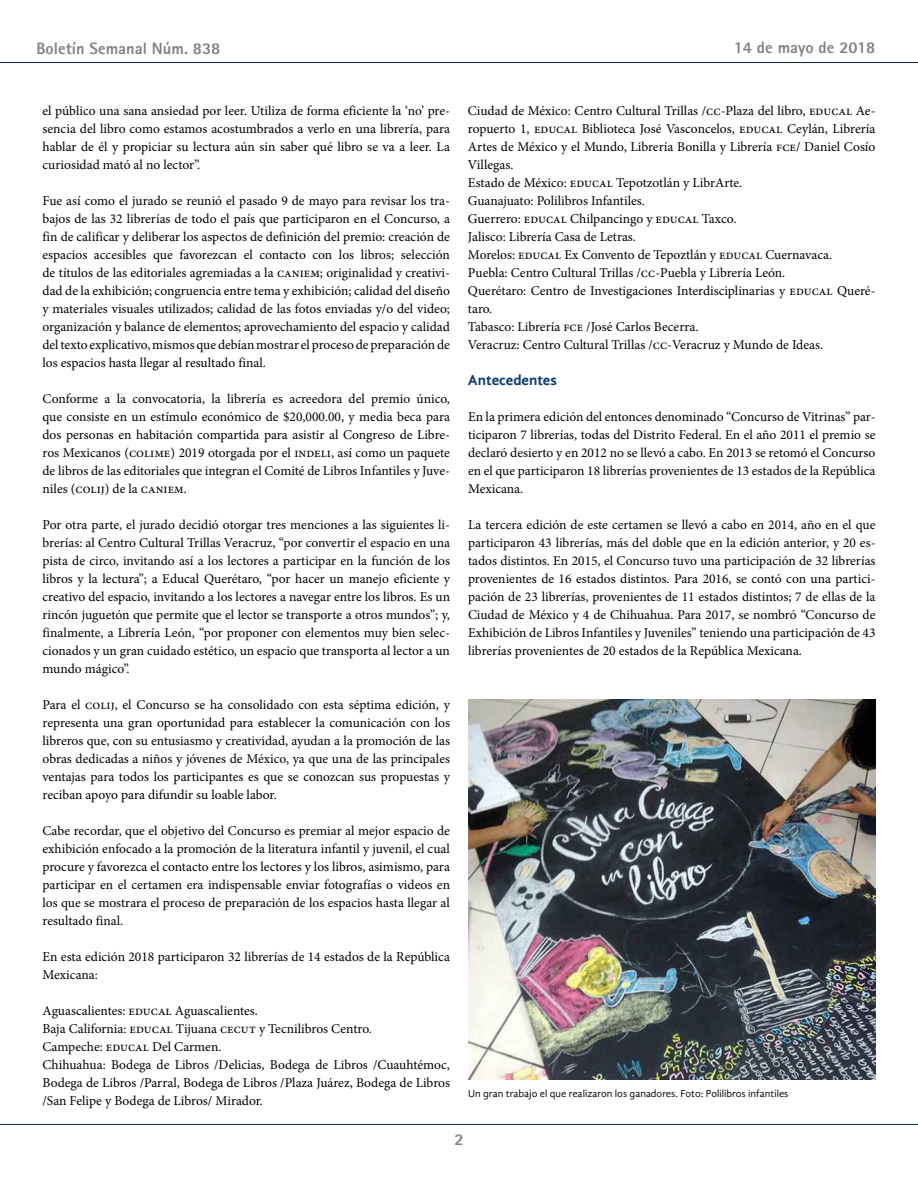
<style>
.page{position:relative;width:918px;height:1188px;background:#fff}
.page>*{position:absolute;margin:0;border:0;box-sizing:border-box;transform-origin:0 0}
.t1{font:800 16.5px "Rotis Sans Serif";color:#808285}
.t2{font:700 15px "Gandhi Sans";letter-spacing:-.005em;color:#0a3a6e}
.t3{font:13.5px/18px "Minion Pro";color:#000;text-align:justify}
.t4{font:10.5px "Gandhi Sans";color:#000}
</style>
<div class="page">
<hr style="left:0;top:62px;width:918px;height:1px;background:#00295c">
<hr style="left:0;top:1124px;width:918px;height:1px;background:#00295c">
<img style="left:468px;top:700px;width:407px;height:380px">
<p class="t1" style="left:36px;top:38px;width:185px">Boletín Semanal Núm. 838</p>
<p class="t1" style="left:734px;top:37px;width:143px">14 de mayo de 2018</p>
<p class="t3" style="left:43px;top:102px;width:409px">el público una sana ansiedad por leer. Utiliza de forma eficiente la ‘no’ pre&shy;sencia del libro como estamos acostumbrados a verlo en una librería, para hablar de él y propiciar su lectura aún sin saber qué libro se va a leer. La curiosidad mató al no lector”.</p>
<p class="t3" style="left:43px;top:192px;width:409px">Fue así como el jurado se reunió el pasado 9 de mayo para revisar los tra&shy;bajos de las 32 librerías de todo el país que participaron en el Concurso, a fin de calificar y deliberar los aspectos de definición del premio: creación de espacios accesibles que favorezcan el contacto con los libros; selección de títulos de las editoriales agremiadas a la caniem; originalidad y creativi&shy;dad de la exhibición; congruencia entre tema y exhibición; calidad del diseño y materiales visuales utilizados; calidad de las fotos enviadas y/o del video; organización y balance de elementos; aprovechamiento del espacio y calidad del texto explicativo, mismos que debían mostrar el proceso de preparación de los espacios hasta llegar al resultado final.</p>
<p class="t3" style="left:43px;top:390px;width:409px">Conforme a la convocatoria, la librería es acreedora del premio único, que consiste en un estímulo económico de $20,000.00, y media beca para dos personas en habitación compartida para asistir al Congreso de Libre&shy;ros Mexicanos (colime) 2019 otorgada por el indeli, así como un paquete de libros de las editoriales que integran el Comité de Libros Infantiles y Juve&shy;niles (colij) de la caniem.</p>
<p class="t3" style="left:43px;top:516px;width:409px">Por otra parte, el jurado decidió otorgar tres menciones a las siguientes li&shy;brerías: al Centro Cultural Trillas Veracruz, “por convertir el espacio en una pista de circo, invitando así a los lectores a participar en la función de los libros y la lectura”; a Educal Querétaro, “por hacer un manejo eficiente y creativo del espacio, invitando a los lectores a navegar entre los libros. Es un rincón juguetón que permite que el lector se transporte a otros mundos”; y, finalmente, a Librería León, “por proponer con elementos muy bien selec&shy;cionados y un gran cuidado estético, un espacio que transporta al lector a un mundo mágico”.</p>
<p class="t3" style="left:43px;top:696px;width:409px">Para el colij, el Concurso se ha consolidado con esta séptima edición, y representa una gran oportunidad para establecer la comunicación con los libreros que, con su entusiasmo y creatividad, ayudan a la promoción de las obras dedicadas a niños y jóvenes de México, ya que una de las principales ventajas para todos los participantes es que se conozcan sus propuestas y reciban apoyo para difundir su loable labor.</p>
<p class="t3" style="left:43px;top:822px;width:409px">Cabe recordar, que el objetivo del Concurso es premiar al mejor espacio de exhibición enfocado a la promoción de la literatura infantil y juvenil, el cual procure y favorezca el contacto entre los lectores y los libros, asimismo, para participar en el certamen era indispensable enviar fotografías o videos en los que se mostrara el proceso de preparación de los espacios hasta llegar al resultado final.</p>
<p class="t3" style="left:43px;top:948px;width:409px">En esta edición 2018 participaron 32 librerías de 14 estados de la República<br>Mexicana:</p>
<p class="t3" style="left:43px;top:1002px;width:409px;text-align:left">Aguascalientes: educal Aguascalientes.<br>Baja California: educal Tijuana cecut y Tecnilibros Centro.<br>Campeche: educal Del Carmen.<br>Chihuahua: Bodega de Libros /Delicias, Bodega de Libros /Cuauhtémoc, Bodega de Libros /Parral, Bodega de Libros /Plaza Juárez, Bodega de Libros /San Felipe y Bodega de Libros/ Mirador.</p>
<p class="t3" style="left:468px;top:102px;width:409px;text-align:left">Ciudad de México: Centro Cultural Trillas /cc-Plaza del libro, educal Ae&shy;ropuerto 1, educal Biblioteca José Vasconcelos, educal Ceylán, Librería Artes de México y el Mundo, Librería Bonilla y Librería fce/ Daniel Cosío Villegas.<br>Estado de México: educal Tepotzotlán y LibrArte.<br>Guanajuato: Polilibros Infantiles.<br>Guerrero: educal Chilpancingo y educal Taxco.<br>Jalisco: Librería Casa de Letras.<br>Morelos: educal Ex Convento de Tepoztlán y educal Cuernavaca.<br>Puebla: Centro Cultural Trillas /cc-Puebla y Librería León.<br>Querétaro: Centro de Investigaciones Interdisciplinarias y educal Queré&shy;taro.<br>Tabasco: Librería fce /José Carlos Becerra.<br>Veracruz: Centro Cultural Trillas /cc-Veracruz y Mundo de Ideas.</p>
<p class="t2" style="left:468px;top:372px;width:90px">Antecedentes</p>
<p class="t3" style="left:468px;top:408px;width:409px">En la primera edición del entonces denominado “Concurso de Vitrinas” par&shy;ticiparon 7 librerías, todas del Distrito Federal. En el año 2011 el premio se declaró desierto y en 2012 no se llevó a cabo. En 2013 se retomó el Concurso en el que participaron 18 librerías provenientes de 13 estados de la República Mexicana.</p>
<p class="t3" style="left:468px;top:516px;width:409px">La tercera edición de este certamen se llevó a cabo en 2014, año en el que participaron 43 librerías, más del doble que en la edición anterior, y 20 es&shy;tados distintos. En 2015, el Concurso tuvo una participación de 32 librerías provenientes de 16 estados distintos. Para 2016, se contó con una partici&shy;pación de 23 librerías, provenientes de 11 estados distintos; 7 de ellas de la Ciudad de México y 4 de Chihuahua. Para 2017, se nombró “Concurso de Exhibición de Libros Infantiles y Juveniles” teniendo una participación de 43 librerías provenientes de 20 estados de la República Mexicana.</p>
<p class="t4" style="left:468px;top:1087px;width:322px">Un gran trabajo el que realizaron los ganadores. Foto: Polilibros infantiles</p>
<p class="t1" style="left:455px;top:1129px;width:11px">2</p>
</div>
